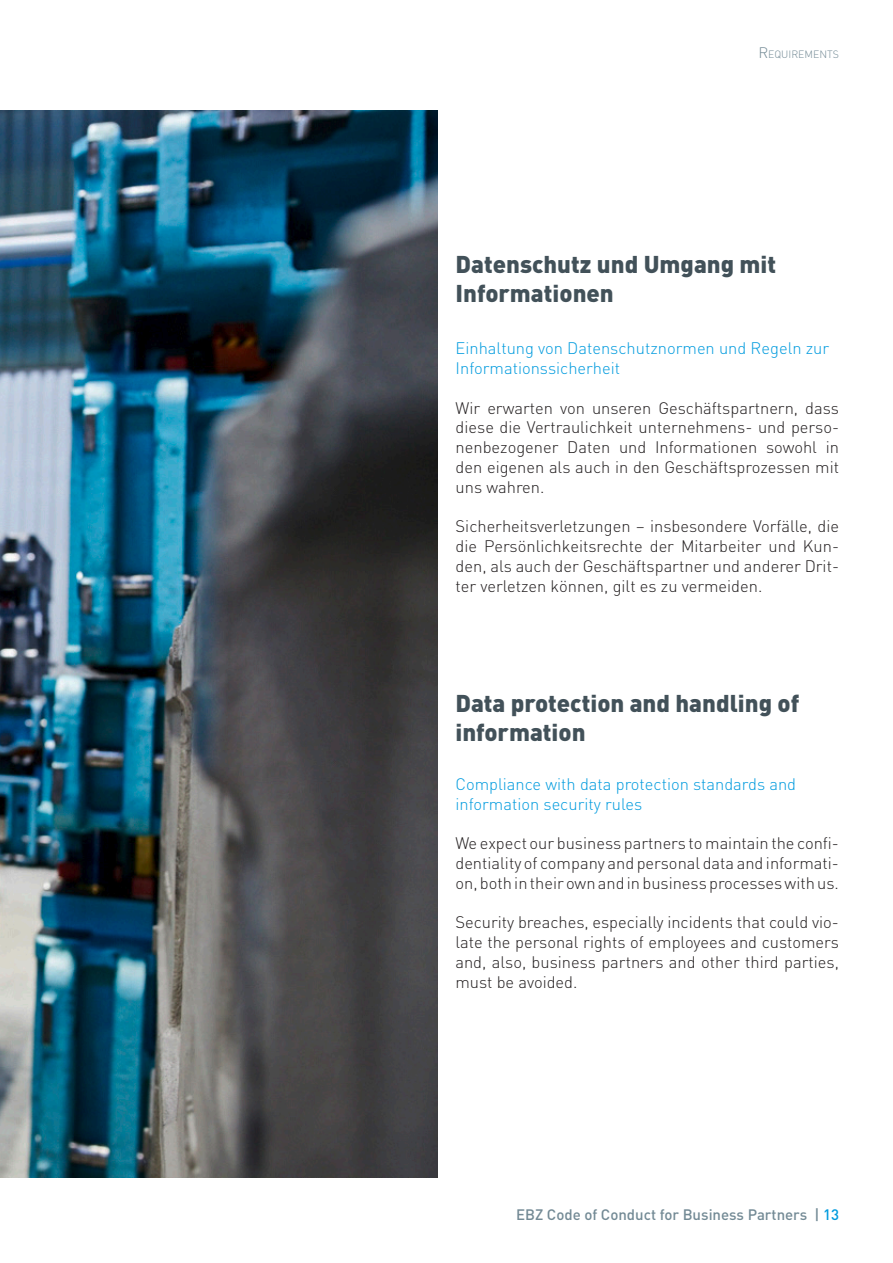
<style>
.page{position:relative;width:893px;height:1263px;background:#fff}
.page>*{position:absolute;margin:0;border:0;box-sizing:border-box;transform-origin:0 0}
.Ü2{font:900 24px/28.8px "DIN Pro";color:#425159}
.Fließtext{font:300 16.5px/19.8px "DIN Pro";color:#231f20;text-align:justify}
.Ü4{font:300 16.5px/19.8px "DIN Pro";color:#009bde}
.t1{font:500 15px "DIN Pro";color:#738a95}
.t2{font:300 10.5px "DIN Pro";color:#738a95}
.s1{font-size:15px}
.s2{color:#009bde}
</style>
<div class="page">
<img style="left:0;top:111px;width:437px;height:1067px">
<p class="t2" style="left:758px;top:47px;width:82px"><span class="s1">R</span> EQUIREMENTS</p>
<p class="Ü2" style="left:456px;top:249px;width:322px">Datenschutz und Umgang mit<br>Informationen</p>
<p class="Ü4" style="left:456px;top:338px;width:375px">Einhaltung von Datenschutznormen und Regeln zur<br>Informationssicherheit</p>
<p class="Fließtext" style="left:456px;top:397px;width:385px">Wir erwarten von unseren Geschäftspartnern, dass diese die Vertraulichkeit unternehmens- und perso&shy;nenbezogener Daten und Informationen sowohl in den eigenen als auch in den Geschäftsprozessen mit uns wahren.</p>
<p class="Fließtext" style="left:456px;top:516px;width:385px">Sicherheitsverletzungen – insbesondere Vorfälle, die die Persönlichkeitsrechte der Mitarbeiter und Kun&shy;den, als auch der Geschäftspartner und anderer Drit&shy;ter verletzen können, gilt es zu vermeiden.</p>
<p class="Ü2" style="left:455px;top:688px;width:345px">Data protection and handling of information</p>
<p class="Ü4" style="left:455px;top:773px;width:342px">Compliance with data protection standards and information security rules</p>
<p class="Fließtext" style="left:455px;top:833px;width:385px">We expect our business partners to maintain the confi&shy;dentiality of company and personal data and informati&shy;on, both in their own and in business processes with us.</p>
<p class="Fließtext" style="left:455px;top:912px;width:385px">Security breaches, especially incidents that could vio&shy;late the personal rights of employees and customers and, also, business partners and other third parties, must be avoided.</p>
<p class="t1" style="left:516px;top:1205px;width:324px">EBZ Code of Conduct for Business Partners | <span class="s2">13</span></p>
</div>
